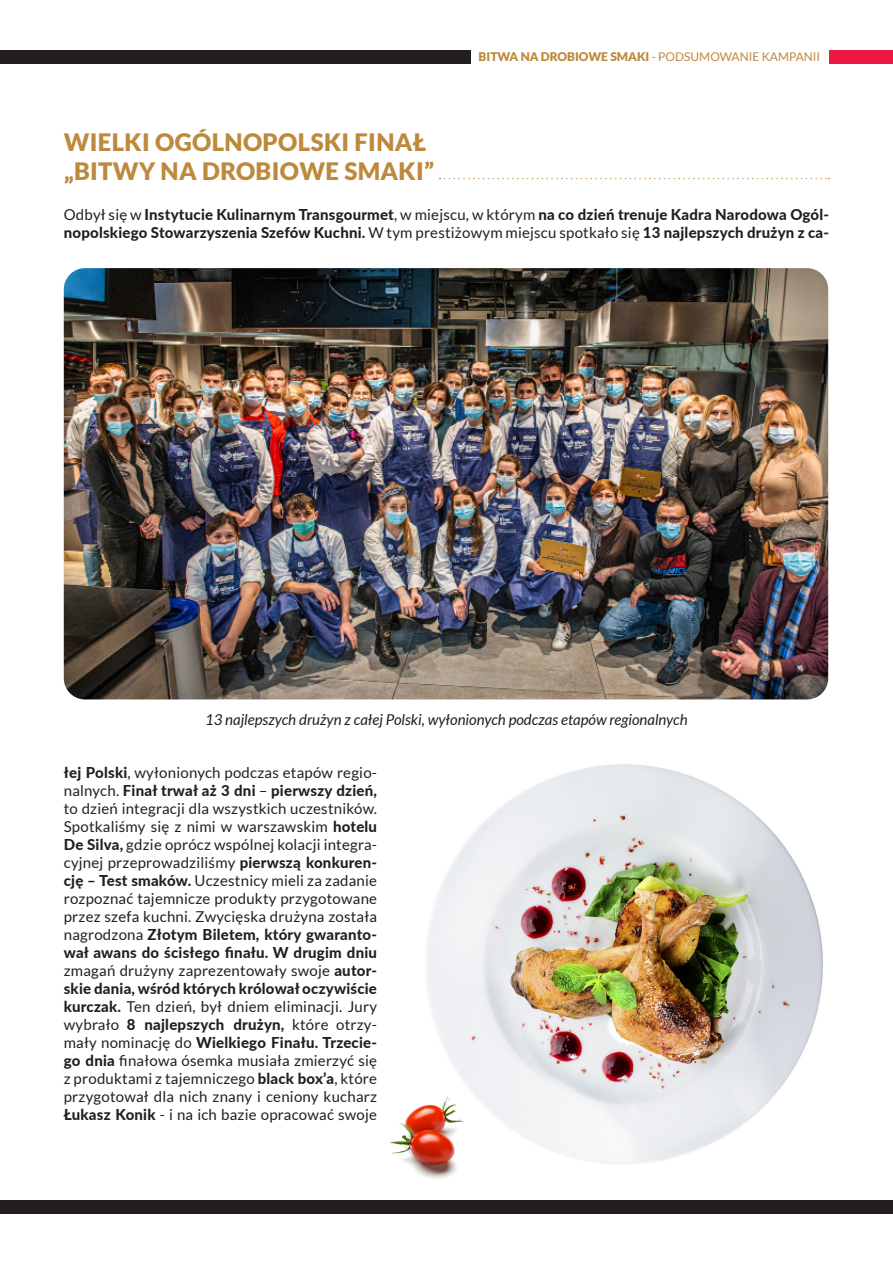
<style>
.page{position:relative;width:893px;height:1263px;background:#fff}
.page>*{position:absolute;margin:0;border:0;box-sizing:border-box;transform-origin:0 0}
.t1{font:900 24px/28.8px "Lato";letter-spacing:.015em;color:#bd893d}
.t2{font:15px/18px "Lato";letter-spacing:.015em;color:#231f20;text-align:justify}
.t3{font:800 15px/18px "Lato";letter-spacing:.015em;color:#231f20}
.t4{font:italic 15px "Lato";color:#231f20}
.t5{font:12px "Lato";color:#bd893d}
.s1{font-weight:900}
.s2{font-weight:400}
.s3{font-weight:800}
</style>
<div class="page">
<div style="left:829px;top:50px;width:64px;height:14px;background:#ed1845"></div>
<div style="left:0;top:50px;width:470px;height:14px;background:#231f20"></div>
<div style="left:0;top:1199px;width:893px;height:14px;background:#231f20"></div>
<img style="left:64px;top:268px;width:764px;height:431px">
<svg style="left:440px;top:178px;width:389px;height:1px"></svg>
<img style="left:426px;top:764px;width:397px;height:400px">
<img style="left:390px;top:1095px;width:76px;height:84px">
<p class="t5" style="left:479px;top:50px;width:343px"><span class="s1">BITWA NA DROBIOWE SMAKI</span> - PODSUMOWANIE KAMPANII</p>
<h1 class="t1" style="left:64px;top:127px;width:372px">WIELKI OGÓLNOPOLSKI FINAŁ „BITWY NA DROBIOWE SMAKI”</h1>
<p class="t3" style="left:64px;top:204px;width:767px"><span class="s2">Odbył się w</span> Instytucie Kulinarnym Transgourmet<span class="s2">, w miejscu, w którym</span> na co dzień trenuje Kadra Narodowa Ogól&shy;nopolskiego Stowarzyszenia Szefów Kuchni. <span class="s2">W tym prestiżowym miejscu spotkało się</span> 13 najlepszych drużyn z ca-</p>
<p class="t4" style="left:205px;top:712px;width:484px">13 najlepszych drużyn z całej Polski, wyłonionych podczas etapów regionalnych</p>
<p class="t2" style="left:64px;top:763px;width:315px"><span class="s3">łej Polski</span>, wyłonionych podczas etapów regio&shy;nalnych. <span class="s3">Finał trwał aż 3 dni</span> – <span class="s3">pierwszy dzień, </span>to dzień integracji dla wszystkich uczestników.<br>Spotkaliśmy się z nimi w warszawskim <span class="s3">hotelu De Silva,</span> gdzie oprócz wspólnej kolacji integra&shy;cyjnej przeprowadziliśmy <span class="s3">pierwszą konkuren&shy;cję – Test smaków.</span> Uczestnicy mieli za zadanie rozpoznać tajemnicze produkty przygotowane przez szefa kuchni. Zwycięska drużyna została nagrodzona <span class="s3">Złotym Biletem, który gwaranto&shy;wał awans do ścisłego finału. W drugim dniu </span>zmagań drużyny zaprezentowały swoje <span class="s3">autor&shy;skie dania, wśród których królował oczywiście kurczak.</span> Ten dzień, był dniem eliminacji. Jury wybrało <span class="s3">8 najlepszych drużyn,</span> które otrzy&shy;mały nominację do <span class="s3">Wielkiego Finału. Trzecie&shy;go dnia</span> finałowa ósemka musiała zmierzyć się z produktami z tajemniczego <span class="s3">black box’a</span>, które przygotował dla nich znany i ceniony kucharz <span class="s3">Łukasz Konik</span> - i na ich bazie opracować swoje</p>
</div>
